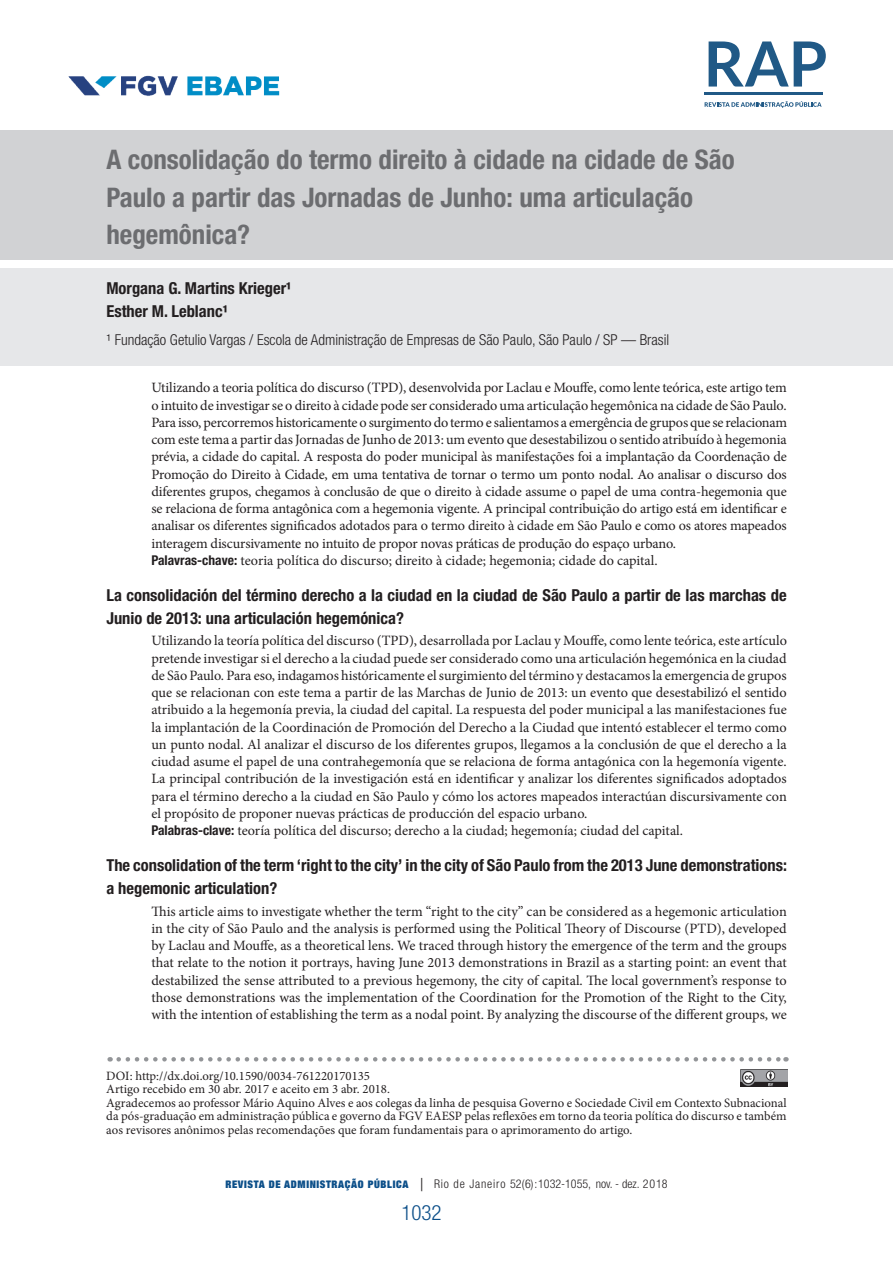
<style>
.page{position:relative;width:893px;height:1263px;background:#fff}
.page>*{position:absolute;margin:0;border:0;box-sizing:border-box;transform-origin:0 0}
.titulo{font:700 condensed 27px/37.5px "Helvetica Neue LT Std";color:#6c6d70}
.t1{font:300 condensed 21px "Helvetica Neue LT Std";color:#0c4f89}
.SUB_ABERT{font:700 condensed 16.5px/23.1px "Helvetica Neue LT Std";color:#231f20}
.autor_1{font:700 condensed 16.5px "Helvetica Neue LT Std";color:#231f20}
.autor_2{font:300 condensed 15px "Helvetica Neue LT Std";color:#231f20}
.ABERTURA{font:14.25px/17.2px "Minion Pro";color:#231f20;text-align:justify}
.nota_DOI{font:12.75px/13.5px "Minion Pro";color:#231f20;text-align:justify}
.t2{font:300 condensed 12px "Helvetica Neue LT Std";color:#231f20}
.s1{font-family:"Helvetica Neue LT Std";font-weight:700;font-stretch:condensed;font-size:13.5px}
.s2{font-family:"Helvetica Neue";font-weight:900;font-stretch:expanded;font-size:10.5px;color:#0c4f89}
.s3{font-size:18px}
</style>
<div class="page">
<img style="left:68px;top:75px;width:212px;height:21px">
<svg style="left:705px;top:101px;width:117px;height:7px"></svg>
<hr style="left:704px;top:93px;width:119px;height:2px;background:#205986">
<svg style="left:709px;top:41px;width:117px;height:46px"></svg>
<div style="left:1px;top:131px;width:892px;height:129px;background:#d1d2d4"></div>
<div style="left:1px;top:269px;width:892px;height:97px;background:#e6e7e9"></div>
<img style="left:740px;top:1070px;width:47px;height:16px">
<svg style="left:119px;top:1057px;width:667px;height:4px"></svg>
<p class="titulo" style="left:106px;top:141px;width:630px">A consolidação do termo direito à cidade na cidade de São<br>Paulo a partir das Jornadas de Junho: uma articulação hegemônica?</p>
<p class="autor_1" style="left:106px;top:278px;width:186px">Morgana G. Martins Krieger¹</p>
<p class="autor_1" style="left:106px;top:301px;width:123px">Esther M. Leblanc¹</p>
<p class="autor_2" style="left:106px;top:331px;width:564px">¹ Fundação Getulio Vargas / Escola de Administração de Empresas de São Paulo, São Paulo / SP — Brasil</p>
<p class="ABERTURA" style="left:151px;top:379px;width:637px">Utilizando a teoria política do discurso (TPD), desenvolvida por Laclau e Mouffe, como lente teórica, este artigo tem o intuito de investigar se o direito à cidade pode ser considerado uma articulação hegemônica na cidade de São Paulo.<br>Para isso, percorremos historicamente o surgimento do termo e salientamos a emergência de grupos que se relacionam com este tema a partir das Jornadas de Junho de 2013: um evento que desestabilizou o sentido atribuído à hegemonia prévia, a cidade do capital. A resposta do poder municipal às manifestações foi a implantação da Coordenação de Promoção do Direito à Cidade, em uma tentativa de tornar o termo um ponto nodal. Ao analisar o discurso dos diferentes grupos, chegamos à conclusão de que o direito à cidade assume o papel de uma contra-hegemonia que se relaciona de forma antagônica com a hegemonia vigente. A principal contribuição do artigo está em identificar e analisar os diferentes significados adotados para o termo direito à cidade em São Paulo e como os atores mapeados interagem discursivamente no intuito de propor novas práticas de produção do espaço urbano.</p>
<p class="ABERTURA" style="left:151px;top:552px;width:508px"><span class="s1">Palavras-chave:</span> teoria política do discurso; direito à cidade; hegemonia; cidade do capital.</p>
<p class="SUB_ABERT" style="left:106px;top:583px;width:682px">La consolidación del término derecho a la ciudad en la ciudad de São Paulo a partir de las marchas de<br>Junio de 2013: una articulación hegemónica?</p>
<p class="ABERTURA" style="left:151px;top:632px;width:637px">Utilizando la teoría política del discurso (TPD), desarrollada por Laclau y Mouffe, como lente teórica, este artículo pretende investigar si el derecho a la ciudad puede ser considerado como una articulación hegemónica en la ciudad de São Paulo. Para eso, indagamos históricamente el surgimiento del término y destacamos la emergencia de grupos que se relacionan con este tema a partir de las Marchas de Junio de 2013: un evento que desestabilizó el sentido atribuido a la hegemonía previa, la ciudad del capital. La respuesta del poder municipal a las manifestaciones fue la implantación de la Coordinación de Promoción del Derecho a la Ciudad que intentó establecer el termo como un punto nodal. Al analizar el discurso de los diferentes grupos, llegamos a la conclusión de que el derecho a la ciudad asume el papel de una contrahegemonía que se relaciona de forma antagónica con la hegemonía vigente.<br>La principal contribución de la investigación está en identificar y analizar los diferentes significados adoptados para el término derecho a la ciudad en São Paulo y cómo los actores mapeados interactúan discursivamente con el propósito de proponer nuevas prácticas de producción del espacio urbano.</p>
<p class="ABERTURA" style="left:151px;top:822px;width:533px"><span class="s1">Palabras-clave:</span> teoría política del discurso; derecho a la ciudad; hegemonía; ciudad del capital.</p>
<p class="SUB_ABERT" style="left:106px;top:853px;width:682px">The consolidation of the term ‘right to the city’ in the city of São Paulo from the 2013 June demonstrations: a hegemonic articulation?</p>
<p class="ABERTURA" style="left:151px;top:902px;width:637px">This article aims to investigate whether the term “right to the city” can be considered as a hegemonic articulation in the city of São Paulo and the analysis is performed using the Political Theory of Discourse (PTD), developed by Laclau and Mouffe, as a theoretical lens. We traced through history the emergence of the term and the groups that relate to the notion it portrays, having June 2013 demonstrations in Brazil as a starting point: an event that destabilized the sense attributed to a previous hegemony, the city of capital. The local government’s response to those demonstrations was the implementation of the Coordination for the Promotion of the Right to the City, with the intention of establishing the term as a nodal point. By analyzing the discourse of the different groups, we</p>
<p class="nota_DOI" style="left:106px;top:1069px;width:265px">DOI: http://dx.doi.org/10.1590/0034-761220170135</p>
<p class="nota_DOI" style="left:106px;top:1082px;width:285px">Artigo recebido em 30 abr. 2017 e aceito em 3 abr. 2018.</p>
<p class="nota_DOI" style="left:106px;top:1096px;width:682px">Agradecemos ao professor Mário Aquino Alves e aos colegas da linha de pesquisa Governo e Sociedade Civil em Contexto Subnacional da pós-graduação em administração pública e governo da FGV EAESP pelas reflexões em torno da teoria política do discurso e também aos revisores anônimos pelas recomendações que foram fundamentais para o aprimoramento do artigo.</p>
<p class="t2" style="left:225px;top:1176px;width:444px"><span class="s2">REVISTA DE ADMINISTRAÇÃO PÚBLICA</span> <span class="s3">|</span> Rio de Janeiro 52(6):1032-1055, nov. - dez. 2018</p>
<p class="t1" style="left:401px;top:1200px;width:42px">1032</p>
</div>
